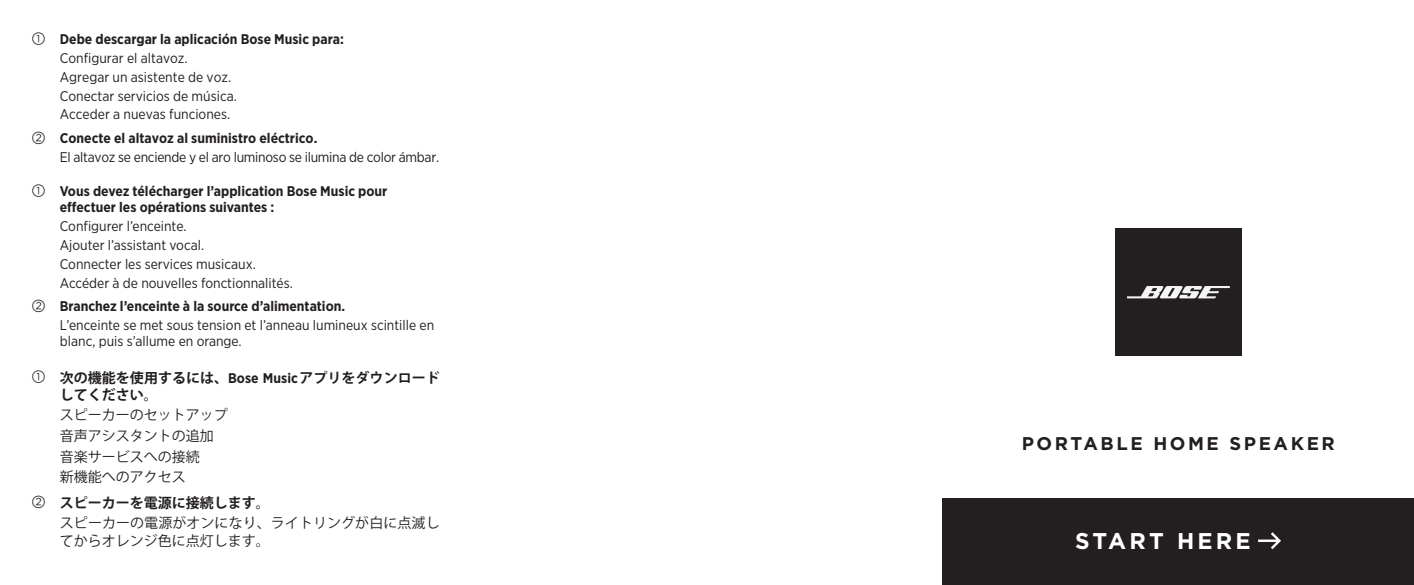
<style>
.page{position:relative;width:1414px;height:585px;background:#fff}
.page>*{position:absolute;margin:0;border:0;box-sizing:border-box;transform-origin:0 0}
.Start_Here{font:700 22.75px "Gotham";letter-spacing:.14em;color:#fff}
.Product_Name{font:700 18.38px "Gotham";letter-spacing:.14em;color:#231f20}
.Text_Number_Result{font:14px/15.8px "Gotham Narrow";color:#231f20}
.Text_Number_QSG{font:700 14px/15.8px "Gotham Narrow";color:#231f20}
.Text_Number_Result-2{font:14px/17.5px "Koz Go Pro";color:#231f20}
.Text_Number_2_QSG{font:700 14px "Gotham Narrow";color:#231f20}
.Text_Number_Result-3{font:14px "Gotham Narrow";letter-spacing:-.02em;color:#231f20}
.Text_Number_QSG-2{font:700 14px/17px "Koz Go Pro";color:#231f20}
.Text_Number_2_QSG-2{font:700 14px "Koz Go Pro";color:#231f20}
.s1{font-family:"Bose Digits";font-weight:400}
.s2{font-family:"Gotham Narrow"}
</style>
<div class="page">
<div style="left:1115px;top:228px;width:127px;height:127px;background:#231f20"></div>
<svg style="left:1127px;top:286px;width:103px;height:12px"></svg>
<div style="left:942px;top:499px;width:472px;height:86px;background:#231f20"></div>
<svg style="left:1258px;top:532px;width:23px;height:17px"></svg>
<p class="Text_Number_QSG" style="left:32px;top:31px;width:314px"><span class="s1">A</span> Debe descargar la aplicación Bose Music para:</p>
<p class="Text_Number_Result" style="left:60px;top:50px;width:129px">Configurar el altavoz.</p>
<p class="Text_Number_Result" style="left:60px;top:69px;width:173px">Agregar un asistente de voz.</p>
<p class="Text_Number_Result" style="left:60px;top:87px;width:178px">Conectar servicios de música.</p>
<p class="Text_Number_Result" style="left:60px;top:106px;width:172px">Acceder a nuevas funciones.</p>
<p class="Text_Number_2_QSG" style="left:32px;top:129px;width:287px"><span class="s1">B</span> Conecte el altavoz al suministro eléctrico.</p>
<p class="Text_Number_Result-3" style="left:60px;top:148px;width:381px">El altavoz se enciende y el aro luminoso se ilumina de color ámbar.</p>
<p class="Text_Number_QSG" style="left:60px;top:183px;width:329px;text-indent:-28px"><span class="s1">A</span> Vous devez télécharger l’application Bose Music pour effectuer les opérations suivantes :</p>
<p class="Text_Number_Result" style="left:60px;top:218px;width:128px">Configurer l’enceinte.</p>
<p class="Text_Number_Result" style="left:60px;top:237px;width:146px">Ajouter l’assistant vocal.</p>
<p class="Text_Number_Result" style="left:60px;top:256px;width:197px">Connecter les services musicaux.</p>
<p class="Text_Number_Result" style="left:60px;top:275px;width:234px">Accéder à de nouvelles fonctionnalités.</p>
<p class="Text_Number_2_QSG" style="left:32px;top:297px;width:315px"><span class="s1">B</span> Branchez l’enceinte à la source d’alimentation.</p>
<p class="Text_Number_Result" style="left:60px;top:317px;width:376px">L’enceinte se met sous tension et l’anneau lumineux scintille en blanc, puis s’allume en orange.</p>
<p class="Text_Number_QSG-2" style="left:60px;top:370px;width:381px;text-indent:-28px"><span class="s1">A</span> 次の機能を使用するには、<span class="s2">Bose Music</span>アプリをダウンロードしてください。</p>
<p class="Text_Number_Result-2" style="left:60px;top:407px;width:169px">スピーカーのセットアップ</p>
<p class="Text_Number_Result-2" style="left:60px;top:427px;width:155px">音声アシスタントの追加</p>
<p class="Text_Number_Result-2" style="left:60px;top:448px;width:141px">音楽サービスへの接続</p>
<p class="Text_Number_Result-2" style="left:60px;top:469px;width:127px">新機能へのアクセス</p>
<p class="Text_Number_2_QSG-2" style="left:32px;top:493px;width:240px"><span class="s1">B</span> スピーカーを電源に接続します。</p>
<p class="Text_Number_Result-2" style="left:60px;top:514px;width:381px">スピーカーの電源がオンになり、ライトリングが白に点滅してからオレンジ色に点灯します。</p>
<p class="Product_Name" style="left:1022px;top:431px;width:315px">PORTABLE HOME SPEAKER</p>
<p class="Start_Here" style="left:1075px;top:526px;width:177px">START HERE</p>
</div>
